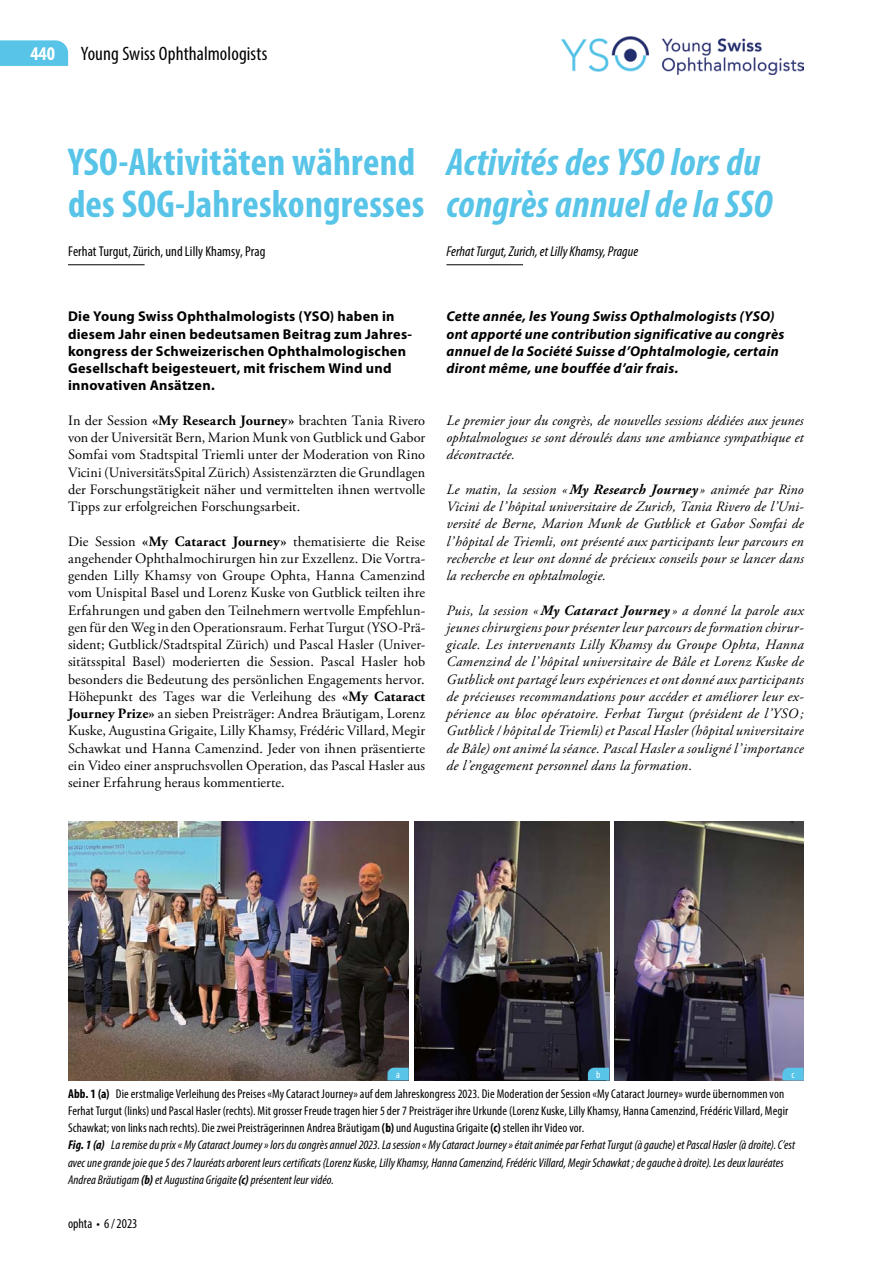
<style>
.page{position:relative;width:893px;height:1263px;background:#fff}
.page>*{position:absolute;margin:0;border:0;box-sizing:border-box;transform-origin:0 0}
.t1{font:700 condensed 39px/42px "Myriad Pro";letter-spacing:.005em;color:#57c4e8}
.t2{font:italic 700 condensed 39px/42px "Myriad Pro";letter-spacing:.005em;color:#57c4e8}
.t3{font:condensed 19.5px "Myriad Pro";letter-spacing:.005em;color:#000}
.t4{font:700 condensed 19.5px "Myriad Pro";color:#fff}
.t5{font:14.25px/17.2px "Adobe Garamond Pro";letter-spacing:.005em;color:#000;text-align:justify}
.t6{font:italic 14.25px/17.2px "Adobe Garamond Pro";letter-spacing:.01em;color:#000;text-align:justify}
.t7{font:700 14.25px/17.2px "Myriad Pro";letter-spacing:.02em;color:#000}
.t8{font:italic 700 14.25px/17.2px "Myriad Pro";letter-spacing:.02em;color:#000}
.t9{font:italic condensed 14.25px "Myriad Pro";color:#000}
.t10{font:condensed 14.25px "Myriad Pro";letter-spacing:.005em;color:#000}
.t11{font:condensed 13.5px "Myriad Pro";color:#000}
.t12{font:condensed 12.75px/17.2px "Myriad Pro";letter-spacing:.01em;color:#000}
.t13{font:condensed 10.5px "Myriad Pro";color:#fff}
.s1{font-weight:700}
.s2{font-weight:700;font-style:italic}
.s3{font-style:italic}
</style>
<div class="page">
<svg style="left:0;top:40px;width:68px;height:26px;background:#5dc6e8"></svg>
<img style="left:561px;top:36px;width:243px;height:38px">
<hr style="left:68px;top:264px;width:77px;height:1px;background:#000">
<hr style="left:446px;top:264px;width:77px;height:1px;background:#000">
<img style="left:68px;top:822px;width:341px;height:258px">
<img style="left:414px;top:822px;width:195px;height:258px">
<img style="left:614px;top:822px;width:190px;height:258px">
<svg style="left:387px;top:1068px;width:22px;height:12px"></svg>
<svg style="left:588px;top:1068px;width:21px;height:12px"></svg>
<svg style="left:782px;top:1068px;width:22px;height:12px"></svg>
<h2 class="t4" style="left:30px;top:41px;width:26px">440</h2>
<h2 class="t3" style="left:81px;top:42px;width:188px">Young Swiss Ophthalmologists</h2>
<h1 class="t1" style="left:68px;top:140px;width:358px">YSO-Aktivitäten während des SOG-Jahreskongresses</h1>
<p class="t10" style="left:68px;top:243px;width:199px">Ferhat Turgut, Zürich, und Lilly Khamsy, Prag</p>
<h1 class="t2" style="left:446px;top:140px;width:327px">Activités des YSO lors du congrès annuel de la SSO</h1>
<p class="t9" style="left:446px;top:243px;width:193px">Ferhat Turgut, Zurich, et Lilly Khamsy, Prague</p>
<p class="t7" style="left:68px;top:308px;width:346px">Die Young Swiss Ophthalmologists (YSO) haben in diesem Jahr einen bedeutsamen Beitrag zum Jahres&shy;kongress der Schweizerischen Ophthalmologischen Gesellschaft beigesteuert, mit frischem Wind und innovativen Ansätzen.</p>
<p class="t5" style="left:68px;top:412px;width:359px">In der Session <span class="s1">«My Research Journey»</span> brachten Tania Rivero von der Universität Bern, Marion Munk von Gutblick und Gabor Somfai vom Stadtspital Triemli unter der Moderation von Rino Vicini (UniversitätsSpital Zürich) Assistenzärzten die Grundlagen der Forschungstätigkeit näher und vermittelten ihnen wertvolle Tipps zur erfolgreichen Forschungsarbeit.</p>
<p class="t5" style="left:68px;top:533px;width:359px">Die Session <span class="s1">«My Cataract Journey»</span> thematisierte die Reise angehender Ophthalmochirurgen hin zur Exzellenz. Die Vortra&shy;genden Lilly Khamsy von Groupe Ophta, Hanna Camenzind vom Unispital Basel und Lorenz Kuske von Gutblick teilten ihre Erfahrungen und gaben den Teilnehmern wertvolle Empfehlun&shy;gen für den Weg in den Operationsraum. Ferhat Turgut (YSO-Prä&shy;sident; Gutblick/Stadtspital Zürich) und Pascal Hasler (Univer&shy;sitätsspital Basel) moderierten die Session. Pascal Hasler hob besonders die Bedeutung des persönlichen Engagements hervor.<br>Höhepunkt des Tages war die Verleihung des <span class="s1">«My Cataract Journey Prize»</span> an sieben Preisträger: Andrea Bräutigam, Lorenz Kuske, Augustina Grigaite, Lilly Khamsy, Frédéric Villard, Megir Schawkat und Hanna Camenzind. Jeder von ihnen präsentierte ein Video einer anspruchsvollen Operation, das Pascal Hasler aus seiner Erfahrung heraus kommentierte.</p>
<p class="t8" style="left:446px;top:307px;width:339px">Cette année, les Young Swiss Opthalmologists (YSO) ont apporté une contribution significative au congrès annuel de la Société Suisse d’Ophtalmologie, certain diront même, une bouffée d’air frais.</p>
<p class="t6" style="left:446px;top:412px;width:359px">Le premier jour du congrès, de nouvelles sessions dédiées aux jeunes ophtalmologues se sont déroulés dans une ambiance sympathique et décontractée.</p>
<p class="t6" style="left:446px;top:481px;width:359px">Le matin, la session «<span class="s1">My Research Journey</span> » animée par Rino Vicini de l’hôpital universitaire de Zurich, Tania Rivero de l’Uni&shy;versité de Berne, Marion Munk de Gutblick et Gabor Somfai de l’hôpital de Triemli, ont présenté aux participants leur parcours en recherche et leur ont donné de précieux conseils pour se lancer dans la recherche en ophtalmologie.</p>
<p class="t6" style="left:446px;top:602px;width:359px">Puis, la session «<span class="s1">My Cataract Journey</span> » a donné la parole aux jeunes chirurgiens pour présenter leur parcours de formation chirur&shy;gicale. Les intervenants Lilly Khamsy du Groupe Ophta, Hanna Camenzind de l’ hôpital universitaire de Bâle et Lorenz Kuske de Gutblick ont partagé leurs expériences et ont donné aux participants de précieuses recommandations pour accéder et améliorer leur ex&shy;périence au bloc opératoire. Ferhat Turgut (président de l’YSO; Gutblick / hôpital de Triemli) et Pascal Hasler (hôpital universitaire de Bâle) ont animé la séance. Pascal Hasler a souligné l’importance de l’engagement personnel dans la formation.</p>
<p class="t13" style="left:396px;top:1068px;width:5px">a</p>
<p class="t13" style="left:596px;top:1068px;width:6px">b</p>
<p class="t13" style="left:791px;top:1068px;width:5px">c</p>
<p class="t12" style="left:68px;top:1085px;width:729px"><span class="s1">Abb. 1 (a)</span> Die erstmalige Verleihung des Preises «My Cataract Journey» auf dem Jahreskongress 2023. Die Moderation der Session «My Cataract Journey» wurde übernommen von Ferhat Turgut (links) und Pascal Hasler (rechts). Mit grosser Freude tragen hier 5 der 7 Preisträger ihre Urkunde (Lorenz Kuske, Lilly Khamsy, Hanna Camenzind, Frédéric Villard, Megir Schawkat; von links nach rechts). Die zwei Preisträgerinnen Andrea Bräutigam <span class="s1">(b)</span> und Augustina Grigaite <span class="s1">(c)</span> stellen ihr Video vor.<br><span class="s2">Fig. 1 (a)</span> <span class="s3">La remise du prix «My Cataract Journey» lors du congrès annuel 2023. La session «My Cataract Journey» était animée par Ferhat Turgut (à gauche) et Pascal Hasler (à droite). C’est avec une grande joie que 5 des 7 lauréats arborent leurs certificats (Lorenz Kuske, Lilly Khamsy, Hanna Camenzind, Frédéric Villard, Megir Schawkat ; de gauche à droite). Les deux lauréates Andrea Bräutigam</span> <span class="s2">(b)</span> <span class="s3">et Augustina Grigaite</span> <span class="s2">(c)</span> <span class="s3">présentent leur vidéo.</span></p>
<p class="t11" style="left:68px;top:1215px;width:71px">ophta • 6/2023</p>
</div>
